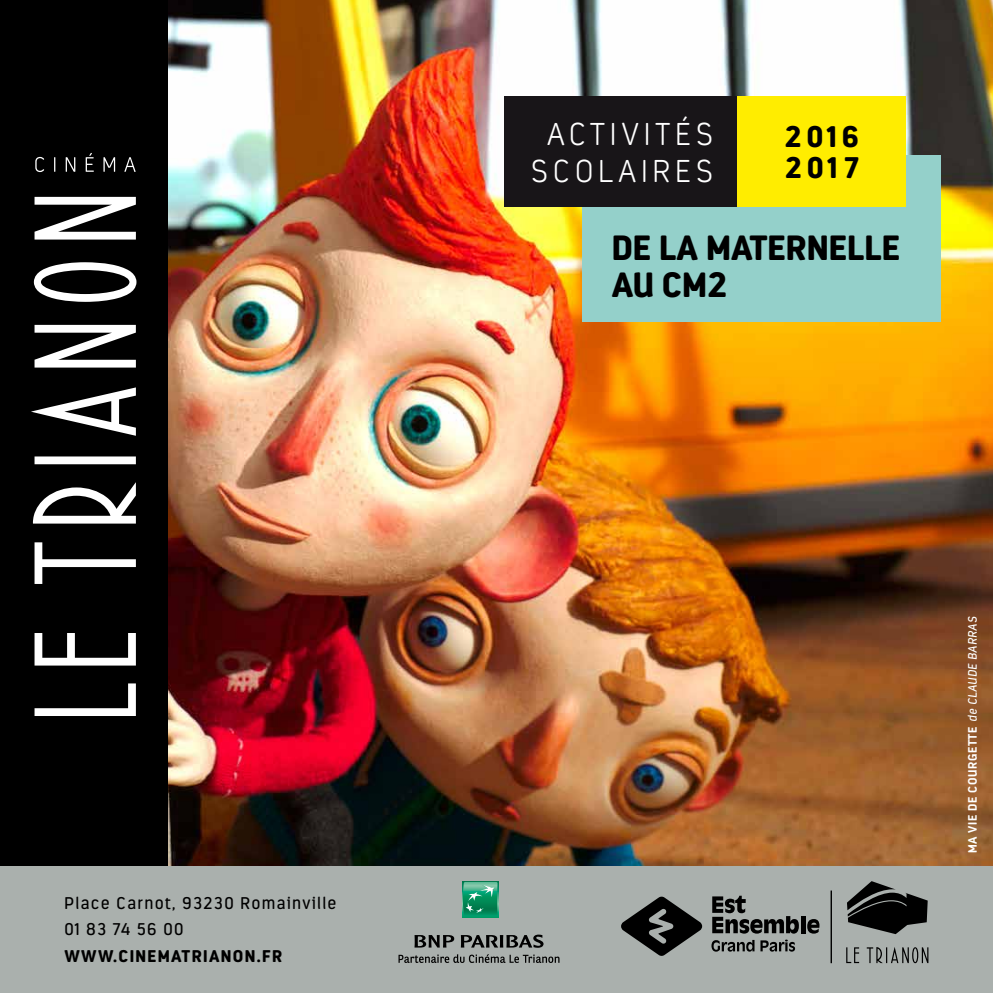
<style>
.page{position:relative;width:993px;height:993px;background:#fff}
.page>*{position:absolute;margin:0;border:0;box-sizing:border-box;transform-origin:0 0}
.t1{font:900 35px/36.8px "Estandar Rounded";color:#000}
.t2{font:200 31.5px/36.8px "Estandar Rounded";letter-spacing:.17em;color:#fff;text-align:center}
.t3{font:900 29.75px/31.5px "Estandar Rounded";letter-spacing:.17em;color:#000}
.t4{font:16.97px/26.2px "Estandar Rounded";letter-spacing:.08em;color:#000}
.t5{font:900 16.97px "Estandar Rounded";letter-spacing:.08em;color:#000}
.t6{font:700 12.25px "Estandar Rounded";letter-spacing:.05em;color:#fff}
.s1{font-weight:400;font-style:italic}
</style>
<div class="page">
<img style="left:167px;top:0;width:825px;height:866px">
<div style="left:0;top:0;width:167px;height:868px;background:#000"></div>
<svg style="left:35px;top:153px;width:101px;height:19px"></svg>
<svg style="left:31px;top:197px;width:105px;height:518px"></svg>
<div style="left:0;top:866px;width:992px;height:126px;background:#aab0ad"></div>
<div style="left:462px;top:881px;width:36px;height:36px;background:#009c6d"></div>
<svg style="left:463px;top:881px;width:34px;height:33px"></svg>
<svg style="left:398px;top:954px;width:161px;height:8px"></svg>
<svg style="left:414px;top:935px;width:40px;height:12px"></svg>
<svg style="left:460px;top:934px;width:83px;height:13px"></svg>
<svg style="left:846px;top:947px;width:82px;height:15px"></svg>
<svg style="left:847px;top:881px;width:80px;height:52px"></svg>
<hr style="left:830px;top:890px;width:1px;height:72px;background:#000">
<svg style="left:621px;top:896px;width:81px;height:59px"></svg>
<svg style="left:712px;top:895px;width:86px;height:38px"></svg>
<div style="left:800px;top:915px;width:5px;height:17px;background:#000"></div>
<svg style="left:807px;top:919px;width:12px;height:14px"></svg>
<svg style="left:711px;top:939px;width:43px;height:12px"></svg>
<svg style="left:760px;top:939px;width:34px;height:12px"></svg>
<div style="left:581px;top:155px;width:359px;height:166px;background:#94d0ca"></div>
<div style="left:504px;top:96px;width:233px;height:110px;background:#181518"></div>
<div style="left:737px;top:96px;width:168px;height:110px;background:#ffed00"></div>
<p class="t4" style="left:64px;top:889px;width:273px">Place Carnot, 93230 Romainville<br>01 83 74 56 00</p>
<p class="t5" style="left:64px;top:945px;width:219px">WWW.CINEMATRIANON.FR</p>
<h2 class="t2" style="left:531px;top:115px;width:183px">ACTIVITÉS<br>SCOLAIRES</h2>
<h3 class="t3" style="left:784px;top:120px;width:76px">2016<br>2017</h3>
<h1 class="t1" style="left:611px;top:229px;width:290px">DE LA MATERNELLE<br>AU CM2</h1>
<p class="t6" style="left:964px;top:853px;width:238px;rotate:-90deg">MA VIE DE COURGETTE <span class="s1">de CLAUDE BARRAS</span></p>
</div>
